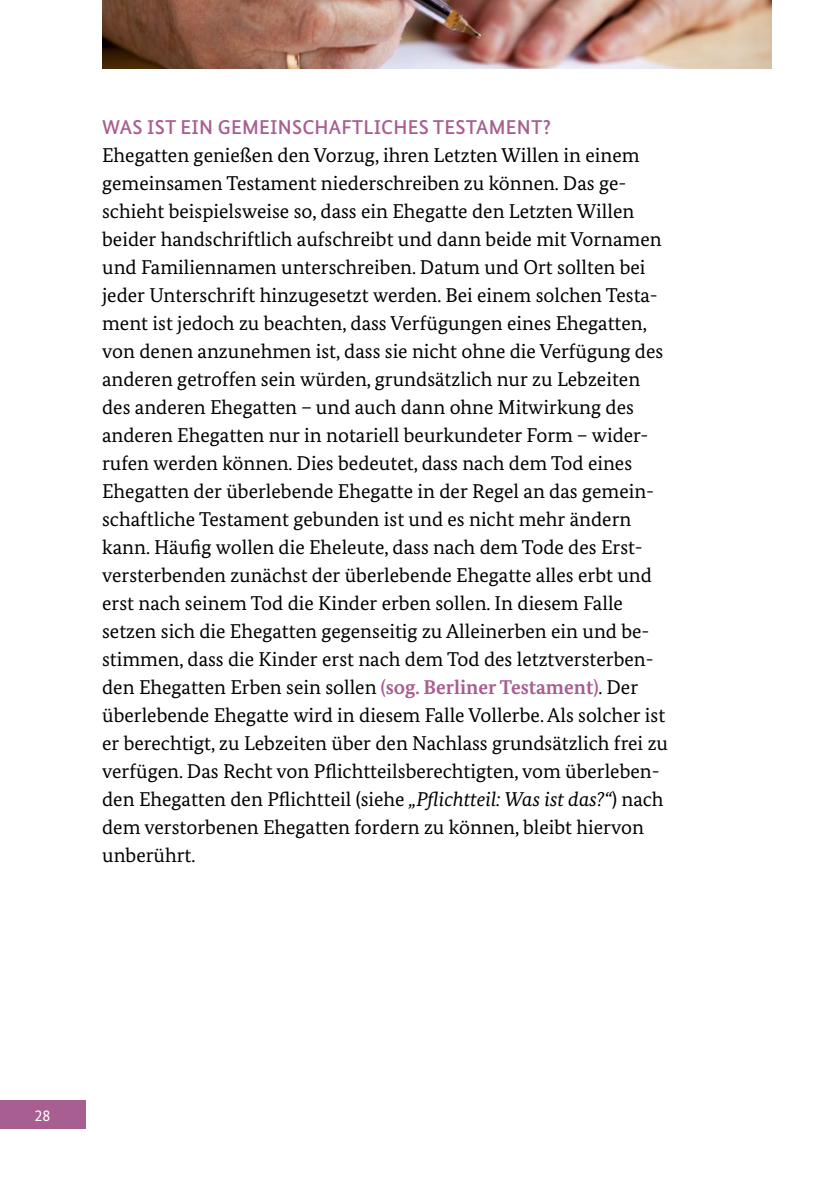
<style>
.page{position:relative;width:840px;height:1191px;background:#fff}
.page>*{position:absolute;margin:0;border:0;box-sizing:border-box;transform-origin:0 0}
.Innenseiten_P_Copy_10_14pt{font:20px/28px "Bundes Serif";color:#000}
.Innenseiten_H2_Headline_10_14pt{font:500 20px "Bundes Sans";letter-spacing:.01em;color:#a85e91}
.t1{font:16px "Bundes Sans";color:#fff}
.s1{font-weight:700;color:#a85e91}
.s2{font-style:italic}
</style>
<div class="page">
<div style="left:0;top:1100px;width:85px;height:28px;background:#a85e91"></div>
<img style="left:102px;top:0;width:669px;height:68px">
<h2 class="Innenseiten_H2_Headline_10_14pt" style="left:102px;top:115px;width:450px">WAS IST EIN GEMEINSCHAFTLICHES TESTAMENT?</h2>
<p class="Innenseiten_P_Copy_10_14pt" style="left:102px;top:141px;width:567px">Ehegatten genießen den Vorzug, ihren Letzten Willen in einem gemeinsamen Testament niederschreiben zu können. Das ge&shy;schieht beispielsweise so, dass ein Ehegatte den Letzten Willen beider handschriftlich aufschreibt und dann beide mit Vornamen und Familiennamen unterschreiben. Datum und Ort sollten bei jeder Unterschrift hinzugesetzt werden. Bei einem solchen Testa&shy;ment ist jedoch zu beachten, dass Verfügungen eines Ehegatten, von denen anzunehmen ist, dass sie nicht ohne die Verfügung des anderen getroffen sein würden, grundsätzlich nur zu Lebzeiten des anderen Ehegatten – und auch dann ohne Mitwirkung des anderen Ehegatten nur in notariell beurkundeter Form – wider&shy;rufen werden können. Dies bedeutet, dass nach dem Tod eines Ehegatten der überlebende Ehegatte in der Regel an das gemein&shy;schaftliche Testament gebunden ist und es nicht mehr ändern kann. Häufig wollen die Eheleute, dass nach dem Tode des Erst&shy;versterbenden zunächst der überlebende Ehegatte alles erbt und erst nach seinem Tod die Kinder erben sollen. In diesem Falle setzen sich die Ehegatten gegenseitig zu Alleinerben ein und be&shy;stimmen, dass die Kinder erst nach dem Tod des letztversterben&shy;den Ehegatten Erben sein sollen <span class="s1">(sog. Berliner Testament)</span>. Der überlebende Ehegatte wird in diesem Falle Vollerbe. Als solcher ist er berechtigt, zu Lebzeiten über den Nachlass grundsätzlich frei zu verfügen. Das Recht von Pflichtteilsberechtigten, vom überleben&shy;den Ehegatten den Pflichtteil (siehe <span class="s2">„Pflichtteil: Was ist das?“</span>) nach dem verstorbenen Ehegatten fordern zu können, bleibt hiervon unberührt.</p>
<p class="t1" style="left:35px;top:1105px;width:17px">28</p>
</div>
